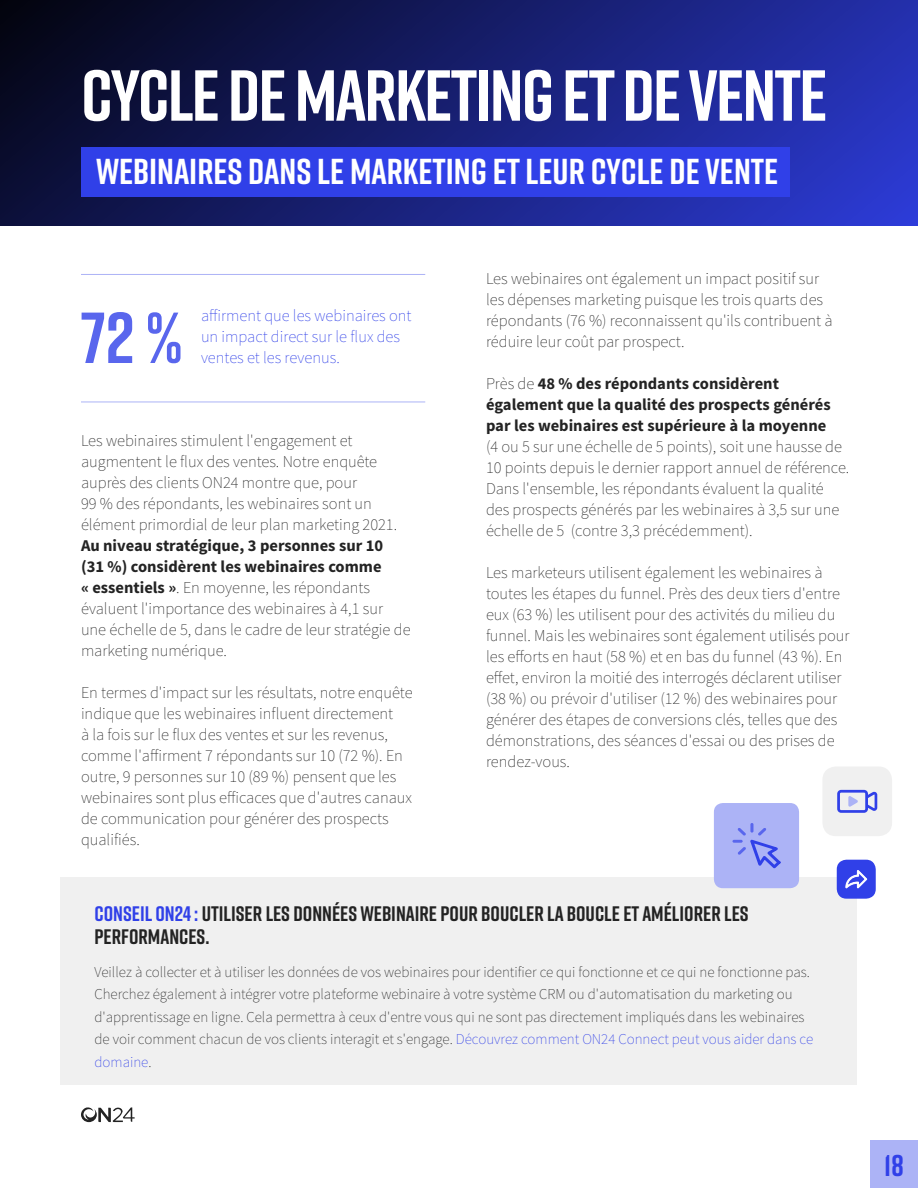
<style>
.page{position:relative;width:918px;height:1188px;background:#fff}
.page>*{position:absolute;margin:0;border:0;box-sizing:border-box;transform-origin:0 0}
.Section_title{font:700 72px "Rift";letter-spacing:-.025em;color:#fff}
.Stat{font:700 72px "Rift";color:#5966ed}
.Heading_-_for_TOC{font:700 36px "Rift";color:#fff}
.t1{font:700 30px "Rift";color:#3040e8}
.Subtitles{font:700 21px/22.5px "Rift";color:#232323}
.Body{font:200 16.5px/21px "Source Sans Pro";color:#232323}
.Stat_description_-_2{font:200 16.5px/21px "Source Sans Pro";color:#3040e8}
.Subtitles-2{font:200 15px/22.5px "Source Sans Pro";color:#232323}
.s1{font-weight:700}
.s2{color:#3040e8}
</style>
<div class="page">
<div style="left:870px;top:1140px;width:48px;height:48px;background:#acb3f6"></div>
<hr style="left:81px;top:402px;width:344px;height:1px;background:#acb3f6">
<hr style="left:81px;top:274px;width:344px;height:1px;background:#acb3f6">
<svg style="left:0;top:0;width:918px;height:226px;background:#171f71"></svg>
<div style="left:81px;top:147px;width:709px;height:49px;background:#3040e8"></div>
<div style="left:61px;top:877px;width:796px;height:207px;background:#f0f0f0"></div>
<div style="left:837px;top:860px;width:39px;height:39px;background:#3040e8;border-radius:10px"></div>
<svg style="left:845px;top:870px;width:23px;height:19px"></svg>
<div style="left:714px;top:803px;width:85px;height:85px;background:#acb3f6;border-radius:9px"></div>
<svg style="left:732px;top:823px;width:49px;height:45px"></svg>
<div style="left:822px;top:766px;width:70px;height:70px;background:#f0f0f0;border-radius:13px"></div>
<svg style="left:837px;top:790px;width:40px;height:23px"></svg>
<svg style="left:81px;top:1107px;width:54px;height:15px"></svg>
<p class="Section_title" style="left:81px;top:44px;width:748px">CYCLE DE MARKETING ET DE VENTE</p>
<p class="Heading_-_for_TOC" style="left:96px;top:146px;width:684px">WEBINAIRES DANS LE MARKETING ET LEUR CYCLE DE VENTE</p>
<p class="Stat" style="left:81px;top:286px;width:103px">72%</p>
<p class="Stat_description_-_2" style="left:201px;top:305px;width:212px">affirment que les webinaires ont un impact direct sur le flux des ventes et les revenus.</p>
<p class="Body" style="left:81px;top:430px;width:331px">Les webinaires stimulent l'engagement et augmentent le flux des ventes. Notre enquête auprès des clients ON24 montre que, pour<br>99 % des répondants, les webinaires sont un élément primordial de leur plan marketing 2021.<br><span class="s1">Au niveau stratégique, 3 personnes sur 10<br>(31 %) considèrent les webinaires comme<br>« essentiels »</span>. En moyenne, les répondants évaluent l'importance des webinaires à 4,1 sur une échelle de 5, dans le cadre de leur stratégie de marketing numérique.</p>
<p class="Body" style="left:81px;top:682px;width:333px">En termes d'impact sur les résultats, notre enquête indique que les webinaires influent directement<br>à la fois sur le flux des ventes et sur les revenus, comme l'affirment 7 répondants sur 10 (72 %). En outre, 9 personnes sur 10 (89 %) pensent que les webinaires sont plus efficaces que d'autres canaux de communication pour générer des prospects qualifiés.</p>
<p class="Body" style="left:486px;top:269px;width:348px">Les webinaires ont également un impact positif sur les dépenses marketing puisque les trois quarts des répondants (76 %) reconnaissent qu'ils contribuent à réduire leur coût par prospect.</p>
<p class="Body" style="left:486px;top:374px;width:365px">Près de <span class="s1">48 % des répondants considèrent également que la qualité des prospects générés par les webinaires est supérieure à la moyenne<br></span>(4 ou 5 sur une échelle de 5 points), soit une hausse de 10 points depuis le dernier rapport annuel de référence.<br>Dans l'ensemble, les répondants évaluent la qualité des prospects générés par les webinaires à 3,5 sur une échelle de 5 (contre 3,3 précédemment).</p>
<p class="Body" style="left:486px;top:563px;width:365px">Les marketeurs utilisent également les webinaires à toutes les étapes du funnel. Près des deux tiers d'entre eux (63 %) les utilisent pour des activités du milieu du funnel. Mais les webinaires sont également utilisés pour les efforts en haut (58 %) et en bas du funnel (43 %). En effet, environ la moitié des interrogés déclarent utiliser (38 %) ou prévoir d'utiliser (12 %) des webinaires pour générer des étapes de conversions clés, telles que des démonstrations, des séances d'essai ou des prises de rendez-vous.</p>
<p class="Subtitles" style="left:95px;top:902px;width:656px"><span class="s2">CONSEIL ON24 :</span> UTILISER LES DONNÉES WEBINAIRE POUR BOUCLER LA BOUCLE ET AMÉLIORER LES<br>PERFORMANCES.</p>
<p class="Subtitles-2" style="left:95px;top:961px;width:720px">Veillez à collecter et à utiliser les données de vos webinaires pour identifier ce qui fonctionne et ce qui ne fonctionne pas.<br>Cherchez également à intégrer votre plateforme webinaire à votre système CRM ou d'automatisation du marketing ou d'apprentissage en ligne. Cela permettra à ceux d'entre vous qui ne sont pas directement impliqués dans les webinaires de voir comment chacun de vos clients interagit et s'engage. <span class="s2">Découvrez comment ON24 Connect peut vous aider dans ce domaine</span>.</p>
<h3 class="t1" style="left:884px;top:1144px;width:21px">18</h3>
</div>
